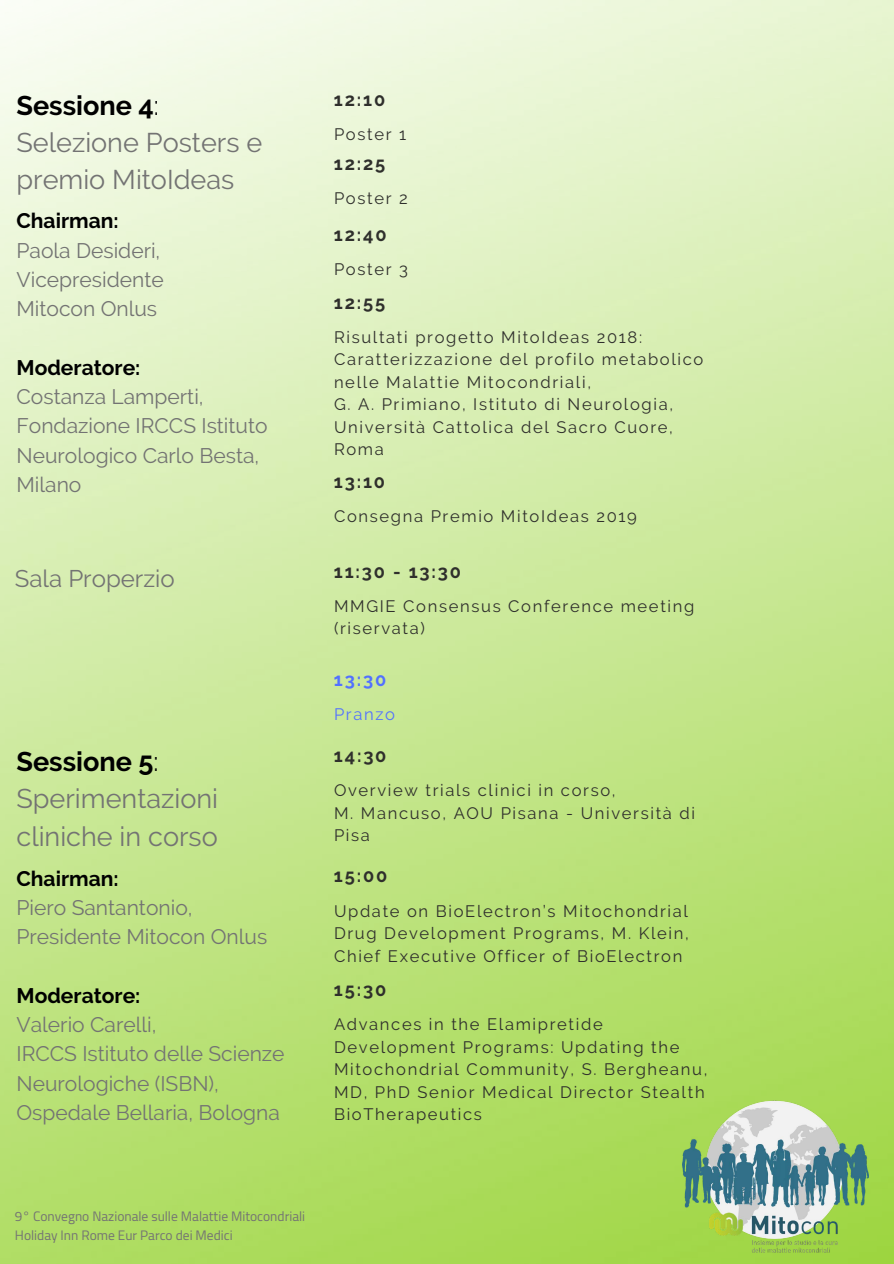
<style>
.page{position:relative;width:894px;height:1264px;background:#fff}
.page>*{position:absolute;margin:0;border:0;box-sizing:border-box;transform-origin:0 0}
.t1{font:27px/37.2px "Raleway";color:#737373}
.t2{font:24px "Raleway";color:#737373}
.t3{font:21px/29.2px "Raleway";color:#737373}
.t4{font:700 21px "Raleway";color:#000}
.t5{font:700 18.15px "Raleway";letter-spacing:.1em;color:#2f2f2c}
.t6{font:700 18.15px "Raleway";color:#5271ff}
.t7{font:16.5px/22.5px "Raleway";letter-spacing:.1em;color:#2f2f2c}
.t8{font:16.5px "Raleway";letter-spacing:.1em;color:#5271ff}
.t9{font:13.5px/18.9px "Cairo";color:#737373}
.s1{font-weight:700;color:#000}
.s2{color:#000}
</style>
<div class="page">
<img style="left:0;top:0;width:893px;height:1263px">
<img style="left:682px;top:1093px;width:186px;height:159px">
<h1 class="t1" style="left:16px;top:87px;width:247px"><span class="s1">Sessione 4</span><span class="s2">:<br></span>Selezione Posters e premio MitoIdeas</h1>
<p class="t4" style="left:16px;top:208px;width:104px">Chairman:</p>
<p class="t3" style="left:16px;top:235px;width:149px">Paola Desideri,<br>Vicepresidente<br>Mitocon Onlus</p>
<p class="t4" style="left:16px;top:355px;width:125px">Moderatore:</p>
<p class="t3" style="left:16px;top:382px;width:252px">Costanza Lamperti,<br>Fondazione IRCCS Istituto<br>Neurologico Carlo Besta,<br>Milano</p>
<h2 class="t2" style="left:15px;top:564px;width:161px">Sala Properzio</h2>
<h1 class="t1" style="left:16px;top:743px;width:203px"><span class="s1">Sessione 5</span><span class="s2">:<br></span>Sperimentazioni cliniche in corso</h1>
<p class="t4" style="left:16px;top:865px;width:104px">Chairman:</p>
<p class="t3" style="left:16px;top:892px;width:252px">Piero Santantonio,<br>Presidente Mitocon Onlus</p>
<p class="t4" style="left:16px;top:982px;width:125px">Moderatore:</p>
<p class="t3" style="left:16px;top:1009px;width:269px">Valerio Carelli,<br>IRCCS Istituto delle Scienze<br>Neurologiche (ISBN),<br>Ospedale Bellaria, Bologna</p>
<p class="t5" style="left:334px;top:88px;width:53px">12:10</p>
<p class="t7" style="left:334px;top:123px;width:74px">Poster 1</p>
<p class="t5" style="left:334px;top:153px;width:53px">12:25</p>
<p class="t7" style="left:334px;top:187px;width:75px">Poster 2</p>
<p class="t5" style="left:334px;top:224px;width:54px">12:40</p>
<p class="t7" style="left:334px;top:258px;width:75px">Poster 3</p>
<p class="t5" style="left:334px;top:291px;width:53px">12:55</p>
<p class="t7" style="left:334px;top:325px;width:371px">Risultati progetto MitoIdeas 2018:<br>Caratterizzazione del profilo metabolico nelle Malattie Mitocondriali,<br>G. A. Primiano, Istituto di Neurologia,<br>Università Cattolica del Sacro Cuore,<br>Roma</p>
<p class="t5" style="left:334px;top:471px;width:53px">13:10</p>
<p class="t7" style="left:334px;top:505px;width:304px">Consegna Premio MitoIdeas 2019</p>
<p class="t5" style="left:334px;top:560px;width:128px">11:30 - 13:30</p>
<p class="t7" style="left:334px;top:594px;width:362px">MMGIE Consensus Conference meeting (riservata)</p>
<p class="t6" style="left:334px;top:669px;width:54px">13:30</p>
<p class="t8" style="left:334px;top:704px;width:63px">Pranzo</p>
<p class="t5" style="left:334px;top:745px;width:54px">14:30</p>
<p class="t7" style="left:334px;top:779px;width:362px">Overview trials clinici in corso,<br>M. Mancuso, AOU Pisana - Università di<br>Pisa</p>
<p class="t5" style="left:334px;top:865px;width:55px">15:00</p>
<p class="t7" style="left:334px;top:899px;width:356px;text-align:justify">Update on BioElectron’s Mitochondrial Drug Development Programs, M. Klein, Chief Executive Officer of BioElectron</p>
<p class="t5" style="left:334px;top:979px;width:54px">15:30</p>
<p class="t7" style="left:334px;top:1013px;width:375px">Advances in the Elamipretide Development Programs: Updating the Mitochondrial Community, S. Bergheanu, MD, PhD Senior Medical Director Stealth BioTherapeutics</p>
<p class="t9" style="left:15px;top:1207px;width:292px">9° Convegno Nazionale sulle Malattie Mitocondriali<br>Holiday Inn Rome Eur Parco dei Medici</p>
</div>
